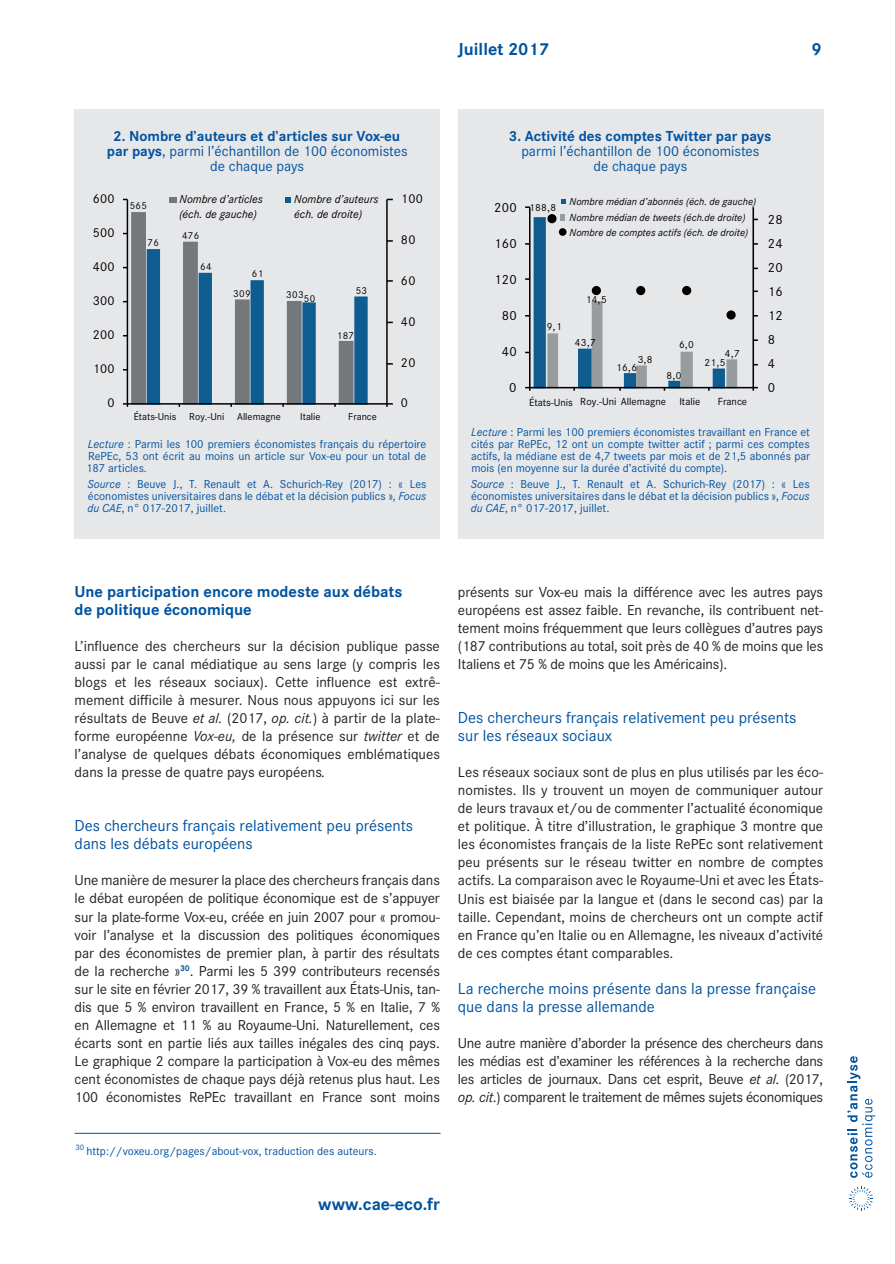
<style>
.page{position:relative;width:895px;height:1264px;background:#fff}
.page>*{position:absolute;margin:0;border:0;box-sizing:border-box;transform-origin:0 0}
.t1{font:700 18px "Corporate S";color:#0153a0}
.t2{font:16.5px/18px "Corporate S";color:#0153a0}
.t3{font:700 16.5px/18px "Corporate S";color:#0153a0}
.t4{font:15px/18px "Corporate S";letter-spacing:-.01em;color:#231f20;text-align:justify}
.t5{font:15px/15px "Corporate S";color:#0153a0;text-align:center}
.t6{font:700 15px "Corporate S";color:#0153a0}
.t7{font:13.8px "Corporate S";letter-spacing:.02em;color:#000001}
.t8{font:13.35px "Corporate S";letter-spacing:.02em;color:#000001}
.t9{font:12px/12px "Corporate S";color:#0153a0;text-align:justify}
.t10{font:italic 11.85px/14.9px "Corporate S";color:#000001}
.t11{font:italic 10.65px/15.1px "Corporate S";color:#000001}
.t12{font:10.65px "Corporate S";color:#000001}
.t13{font:10.35px "Corporate S";color:#000001}
.t14{font:8.25px "Corporate S";color:#0153a0}
.s1{font-weight:700}
.s2{font-style:italic}
</style>
<div class="page">
<svg style="left:847px;top:1056px;width:28px;height:121px"></svg>
<svg style="left:849px;top:1186px;width:24px;height:24px"></svg>
<div style="left:458px;top:109px;width:365px;height:430px;background:#e6e7e9"></div>
<div style="left:75px;top:109px;width:365px;height:430px;background:#e6e7e9"></div>
<hr style="left:75px;top:1132px;width:366px;height:1px;background:#0153a0">
<hr style="left:386px;top:199px;width:2px;height:205px;background:#000001">
<svg style="left:387px;top:240px;width:6px;height:2px"></svg>
<svg style="left:387px;top:280px;width:6px;height:2px"></svg>
<hr style="left:127px;top:199px;width:1px;height:205px;background:#000001">
<hr style="left:127px;top:403px;width:260px;height:1px;background:#000001">
<svg style="left:386px;top:403px;width:7px;height:4px"></svg>
<svg style="left:123px;top:212px;width:245px;height:195px"></svg>
<div style="left:170px;top:197px;width:7px;height:6px;background:#75787a"></div>
<svg style="left:285px;top:197px;width:6px;height:6px"></svg>
<hr style="left:753px;top:207px;width:1px;height:180px;background:#000001">
<hr style="left:529px;top:207px;width:2px;height:180px;background:#000001">
<hr style="left:530px;top:387px;width:223px;height:1px;background:#000001">
<svg style="left:561px;top:199px;width:5px;height:4px"></svg>
<svg style="left:525px;top:214px;width:212px;height:176px"></svg>
<div style="left:559px;top:228px;width:8px;height:8px;background:#000001;border-radius:50%"></div>
<p class="t1" style="left:458px;top:37px;width:93px">Juillet 2017</p>
<p class="t1" style="left:812px;top:37px;width:12px">9</p>
<p class="t5" style="left:107px;top:128px;width:302px"><span class="s1">2. Nombre d’auteurs et d’articles sur Vox-eu par pays</span>, parmi l’échantillon de 100 économistes de chaque pays</p>
<p class="t6" style="left:509px;top:125px;width:264px">3. Activité des comptes Twitter par pays</p>
<p class="t5" style="left:521px;top:143px;width:240px">parmi l’échantillon de 100 économistes de chaque pays</p>
<p class="t8" style="left:93px;top:190px;width:23px">600</p>
<p class="t8" style="left:93px;top:224px;width:23px">500</p>
<p class="t13" style="left:130px;top:199px;width:19px">565</p>
<p class="t13" style="left:148px;top:236px;width:13px">76</p>
<p class="t10" style="left:180px;top:192px;width:85px">Nombre d’articles (éch. de gauche)</p>
<p class="t10" style="left:294px;top:192px;width:86px">Nombre d’auteurs éch. de droite)</p>
<p class="t13" style="left:182px;top:229px;width:19px">476</p>
<p class="t8" style="left:401px;top:190px;width:23px">100</p>
<p class="t8" style="left:401px;top:231px;width:16px">80</p>
<p class="t7" style="left:494px;top:198px;width:24px">200</p>
<p class="t7" style="left:494px;top:234px;width:24px">160</p>
<p class="t12" style="left:529px;top:200px;width:29px">188,8</p>
<p class="t11" style="left:570px;top:194px;width:188px">Nombre médian d’abonnés (éch. de gauche)<br>Nombre médian de tweets (éch.de droite)<br>Nombre de comptes actifs (éch. de droite)</p>
<p class="t7" style="left:768px;top:210px;width:16px">28</p>
<p class="t7" style="left:768px;top:234px;width:16px">24</p>
<p class="t8" style="left:93px;top:258px;width:23px">400</p>
<p class="t8" style="left:93px;top:292px;width:23px">300</p>
<p class="t13" style="left:200px;top:260px;width:13px">64</p>
<p class="t13" style="left:252px;top:267px;width:13px">61</p>
<p class="t13" style="left:233px;top:287px;width:19px">309</p>
<p class="t13" style="left:286px;top:288px;width:19px">303</p>
<p class="t13" style="left:304px;top:291px;width:13px">50</p>
<p class="t13" style="left:356px;top:284px;width:13px">53</p>
<p class="t8" style="left:401px;top:272px;width:16px">60</p>
<p class="t7" style="left:494px;top:270px;width:24px">120</p>
<p class="t12" style="left:586px;top:292px;width:23px">14,5</p>
<p class="t7" style="left:768px;top:258px;width:16px">20</p>
<p class="t7" style="left:768px;top:282px;width:16px">16</p>
<p class="t8" style="left:93px;top:326px;width:23px">200</p>
<p class="t8" style="left:93px;top:360px;width:23px">100</p>
<p class="t13" style="left:337px;top:329px;width:19px">187</p>
<p class="t8" style="left:401px;top:312px;width:16px">40</p>
<p class="t8" style="left:401px;top:353px;width:16px">20</p>
<p class="t7" style="left:502px;top:306px;width:16px">80</p>
<p class="t7" style="left:502px;top:342px;width:16px">40</p>
<p class="t12" style="left:547px;top:319px;width:16px">9,1</p>
<p class="t12" style="left:575px;top:336px;width:23px">43,7</p>
<p class="t12" style="left:638px;top:352px;width:16px">3,8</p>
<p class="t12" style="left:616px;top:361px;width:23px">16,6</p>
<p class="t12" style="left:679px;top:337px;width:16px">6,0</p>
<p class="t12" style="left:667px;top:368px;width:16px">8,0</p>
<p class="t12" style="left:725px;top:346px;width:16px">4,7</p>
<p class="t12" style="left:704px;top:355px;width:23px">21,5</p>
<p class="t7" style="left:768px;top:306px;width:16px">12</p>
<p class="t7" style="left:768px;top:330px;width:9px">8</p>
<p class="t7" style="left:768px;top:354px;width:9px">4</p>
<p class="t7" style="left:509px;top:378px;width:9px">0</p>
<p class="t7" style="left:768px;top:378px;width:9px">0</p>
<p class="t8" style="left:108px;top:394px;width:9px">0</p>
<p class="t8" style="left:401px;top:394px;width:9px">0</p>
<p class="t12" style="left:529px;top:395px;width:138px">États-Unis Roy.-Uni Allemagne</p>
<p class="t12" style="left:679px;top:395px;width:23px">Italie</p>
<p class="t12" style="left:718px;top:395px;width:31px">France</p>
<p class="t13" style="left:134px;top:410px;width:149px">États-Unis Roy.-Uni Allemagne</p>
<p class="t13" style="left:300px;top:410px;width:22px">Italie</p>
<p class="t13" style="left:348px;top:410px;width:30px">France</p>
<p class="t9" style="left:86px;top:437px;width:342px"><span class="s2">Lecture</span> : Parmi les 100 premiers économistes français du répertoire RePEc, 53 ont écrit au moins un article sur Vox-eu pour un total de 187 articles.</p>
<p class="t9" style="left:87px;top:477px;width:340px"><span class="s2">Source</span> : Beuve J., T. Renault et A. Schurich-Rey (2017) : « Les économistes universitaires dans le débat et la décision publics », <span class="s2">Focus du CAE</span>, n° 017-2017, juillet.</p>
<p class="t9" style="left:471px;top:425px;width:341px"><span class="s2">Lecture</span> : Parmi les 100 premiers économistes travaillant en France et cités par RePEc, 12 ont un compte twitter actif ; parmi ces comptes actifs, la médiane est de 4,7 tweets par mois et de 21,5 abonnés par mois (en moyenne sur la durée d’activité du compte).</p>
<p class="t9" style="left:471px;top:477px;width:340px"><span class="s2">Source</span> : Beuve J., T. Renault et A. Schurich-Rey (2017) : « Les économistes universitaires dans le débat et la décision publics », <span class="s2">Focus du CAE</span>, n° 017-2017, juillet.</p>
<p class="t3" style="left:75px;top:581px;width:329px">Une participation encore modeste aux débats de politique économique</p>
<p class="t4" style="left:75px;top:636px;width:367px">L’influence des chercheurs sur la décision publique passe aussi par le canal médiatique au sens large (y compris les blogs et les réseaux sociaux). Cette influence est extrê&shy;mement difficile à mesurer. Nous nous appuyons ici sur les résultats de Beuve <span class="s2">et al.</span> (2017, <span class="s2">op. cit.</span>) à partir de la plate&shy;forme européenne <span class="s2">Vox-eu,</span> de la présence sur <span class="s2">twitter</span> et de l’analyse de quelques débats économiques emblématiques dans la presse de quatre pays européens<span class="s2">.</span></p>
<p class="t2" style="left:75px;top:816px;width:340px">Des chercheurs français relativement peu présents dans les débats européens</p>
<p class="t4" style="left:75px;top:870px;width:367px">Une manière de mesurer la place des chercheurs français dans le débat européen de politique économique est de s’appuyer sur la plate-forme Vox-eu, créée en juin 2007 pour « promou&shy;voir l’analyse et la discussion des politiques économiques par des économistes de premier plan, à partir des résultats de la recherche »<sup>30</sup>. Parmi les 5 399 contributeurs recensés sur le site en février 2017, 39 % travaillent aux États-Unis, tan&shy;dis que 5 % environ travaillent en France, 5 % en Italie, 7 % en Allemagne et 11 % au Royaume-Uni. Naturellement, ces écarts sont en partie liés aux tailles inégales des cinq pays.<br>Le graphique 2 compare la participation à Vox-eu des mêmes cent économistes de chaque pays déjà retenus plus haut. Les 100 économistes RePEc travaillant en France sont moins</p>
<p class="t14" style="left:76px;top:1141px;width:10px">30</p>
<p class="t9" style="left:86px;top:1144px;width:292px">http://voxeu.org/pages/about-vox, traduction des auteurs.</p>
<p class="t1" style="left:318px;top:1191px;width:123px">www.cae-eco.fr</p>
<p class="t4" style="left:458px;top:582px;width:367px">présents sur Vox-eu mais la différence avec les autres pays européens est assez faible. En revanche, ils contribuent net&shy;tement moins fréquemment que leurs collègues d’autres pays (187 contributions au total, soit près de 40 % de moins que les Italiens et 75 % de moins que les Américains).</p>
<p class="t2" style="left:458px;top:708px;width:340px">Des chercheurs français relativement peu présents sur les réseaux sociaux</p>
<p class="t4" style="left:458px;top:762px;width:367px">Les réseaux sociaux sont de plus en plus utilisés par les éco&shy;nomistes. Ils y trouvent un moyen de communiquer autour de leurs travaux et/ou de commenter l’actualité économique et politique. À titre d’illustration, le graphique 3 montre que les économistes français de la liste RePEc sont relativement peu présents sur le réseau twitter en nombre de comptes actifs. La comparaison avec le Royaume-Uni et avec les États-Unis est biaisée par la langue et (dans le second cas) par la taille. Cependant, moins de chercheurs ont un compte actif en France qu’en Italie ou en Allemagne, les niveaux d’activité de ces comptes étant comparables.</p>
<p class="t2" style="left:458px;top:978px;width:360px">La recherche moins présente dans la presse française que dans la presse allemande</p>
<p class="t4" style="left:458px;top:1033px;width:367px">Une autre manière d’aborder la présence des chercheurs dans les médias est d’examiner les références à la recherche dans les articles de journaux. Dans cet esprit, Beuve <span class="s2">et al</span>. (2017, <span class="s2">op. cit</span>.) comparent le traitement de mêmes sujets économiques</p>
</div>
